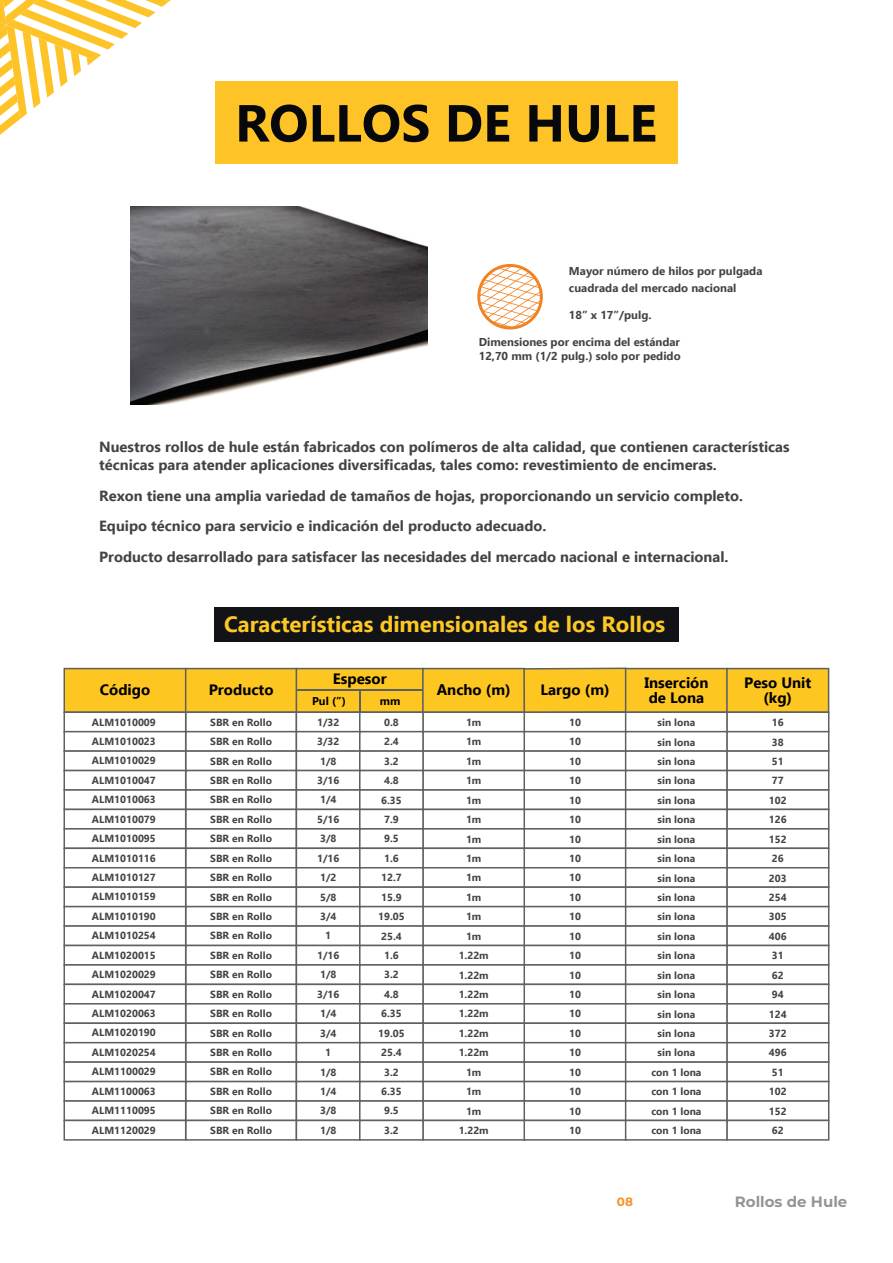
<style>
.page{position:relative;width:893px;height:1263px;background:#fff}
.page>*{position:absolute;margin:0;border:0;box-sizing:border-box;transform-origin:0 0}
.t1{font:700 52.05px "Ebrima";color:#07080c}
.t2{font:700 22.05px "Ebrima";color:#fdc824}
.t3{font:700 15px/15px "Ebrima";color:#000001}
.t4{font:700 15px "Montserrat";color:#929595}
.t5{font:700 14.7px/30.8px "Ebrima";color:#414445}
.t6{font:700 12px "Montserrat";color:#f59223}
.t7{font:700 11.4px/16.6px "Ebrima";color:#414445}
.t8{font:700 11.25px "Ebrima";color:#000001}
.t9{font:700 10.35px/19.5px "Ebrima";color:#424446;text-align:center}
</style>
<div class="page">
<svg style="left:0;top:0;width:171px;height:135px"></svg>
<div style="left:215px;top:82px;width:463px;height:82px;background:#fec326"></div>
<img style="left:130px;top:206px;width:297px;height:198px">
<svg style="left:477px;top:264px;width:66px;height:66px"></svg>
<div style="left:214px;top:608px;width:464px;height:34px;background:#111316"></div>
<svg style="left:64px;top:667px;width:765px;height:473px"></svg>
<h1 class="t1" style="left:235px;top:82px;width:423px">ROLLOS DE HULE</h1>
<p class="t7" style="left:569px;top:262px;width:195px">Mayor número de hilos por pulgada cuadrada del mercado nacional</p>
<p class="t7" style="left:569px;top:306px;width:84px">18” x 17”/pulg.</p>
<p class="t7" style="left:479px;top:334px;width:203px;line-height:13.6px">Dimensiones por encima del estándar<br>12,70 mm (1/2 pulg.) solo por pedido</p>
<h3 class="t5" style="left:99px;top:437px;width:692px;line-height:17.5px">Nuestros rollos de hule están fabricados con polímeros de alta calidad, que contienen características técnicas para atender aplicaciones diversificadas, tales como: revestimiento de encimeras.</h3>
<p class="t5" style="left:99px;top:479px;width:645px">Rexon tiene una amplia variedad de tamaños de hojas, proporcionando un servicio completo.<br>Equipo técnico para servicio e indicación del producto adecuado.<br>Producto desarrollado para satisfacer las necesidades del mercado nacional e internacional.</p>
<h2 class="t2" style="left:224px;top:607px;width:443px">Características dimensionales de los Rollos</h2>
<h3 class="t3" style="left:100px;top:681px;width:52px">Código</h3>
<h3 class="t3" style="left:209px;top:681px;width:66px">Producto</h3>
<h3 class="t3" style="left:333px;top:670px;width:55px">Espesor</h3>
<h3 class="t3" style="left:437px;top:681px;width:75px">Ancho (m)</h3>
<h3 class="t3" style="left:540px;top:681px;width:71px">Largo (m)</h3>
<h3 class="t3" style="left:644px;top:674px;width:66px">Inserción de Lona</h3>
<h3 class="t3" style="left:744px;top:674px;width:69px">Peso Unit</h3>
<p class="t8" style="left:312px;top:692px;width:35px">Pul (”)</p>
<p class="t8" style="left:380px;top:692px;width:22px">mm</p>
<h3 class="t3" style="left:763px;top:689px;width:30px">(kg)</h3>
<p class="t9" style="left:92px;top:711px;width:65px;text-align:justify">ALM1010009<br>ALM1010023<br>ALM1010029<br>ALM1010047<br>ALM1010063<br>ALM1010079<br>ALM1010095<br>ALM1010116<br>ALM1010127<br>ALM1010159<br>ALM1010190<br>ALM1010254<br>ALM1020015<br>ALM1020029<br>ALM1020047<br>ALM1020063<br>ALM1020190<br>ALM1020254<br>ALM1100029<br>ALM1100063<br>ALM1110095<br>ALM1120029</p>
<p class="t9" style="left:210px;top:712px;width:63px;text-align:justify">SBR en Rollo SBR en Rollo SBR en Rollo SBR en Rollo SBR en Rollo SBR en Rollo SBR en Rollo SBR en Rollo SBR en Rollo SBR en Rollo SBR en Rollo SBR en Rollo SBR en Rollo SBR en Rollo SBR en Rollo SBR en Rollo SBR en Rollo SBR en Rollo SBR en Rollo SBR en Rollo SBR en Rollo SBR en Rollo</p>
<p class="t9" style="left:317px;top:712px;width:24px">1/32<br>3/32<br>1/8<br>3/16<br>1/4<br>5/16<br>3/8<br>1/16<br>1/2<br>5/8<br>3/4<br>1<br>1/16<br>1/8<br>3/16<br>1/4<br>3/4<br>1<br>1/8<br>1/4<br>3/8<br>1/8</p>
<p class="t9" style="left:378px;top:712px;width:28px">0.8<br>2.4<br>3.2<br>4.8<br>6.35<br>7.9<br>9.5<br>1.6<br>12.7<br>15.9<br>19.05<br>25.4<br>1.6<br>3.2<br>4.8<br>6.35<br>19.05<br>25.4<br>3.2<br>6.35<br>9.5<br>3.2</p>
<p class="t9" style="left:459px;top:712px;width:32px">1m<br>1m<br>1m<br>1m<br>1m<br>1m<br>1m<br>1m<br>1m<br>1m<br>1m<br>1m<br>1.22m<br>1.22m<br>1.22m<br>1.22m<br>1.22m<br>1.22m<br>1m<br>1m<br>1m<br>1.22m</p>
<p class="t9" style="left:569px;top:712px;width:13px;text-align:justify">10<br>10<br>10<br>10<br>10<br>10<br>10<br>10<br>10<br>10<br>10<br>10<br>10<br>10<br>10<br>10<br>10<br>10<br>10<br>10<br>10<br>10</p>
<p class="t9" style="left:651px;top:712px;width:52px">sin lona sin lona sin lona sin lona sin lona sin lona sin lona sin lona sin lona sin lona sin lona sin lona sin lona sin lona sin lona sin lona sin lona sin lona con 1 lona con 1 lona con 1 lona con 1 lona</p>
<p class="t9" style="left:769px;top:712px;width:19px;text-align:left">16<br>38<br>51<br>77<br>102<br>126<br>152<br>26<br>203<br>254<br>305<br>406<br>31<br>62<br>94<br>124<br>372<br>496<br>51<br>102<br>152<br>62</p>
<p class="t6" style="left:617px;top:1193px;width:18px">08</p>
<h3 class="t4" style="left:735px;top:1191px;width:114px">Rollos de Hule</h3>
</div>
